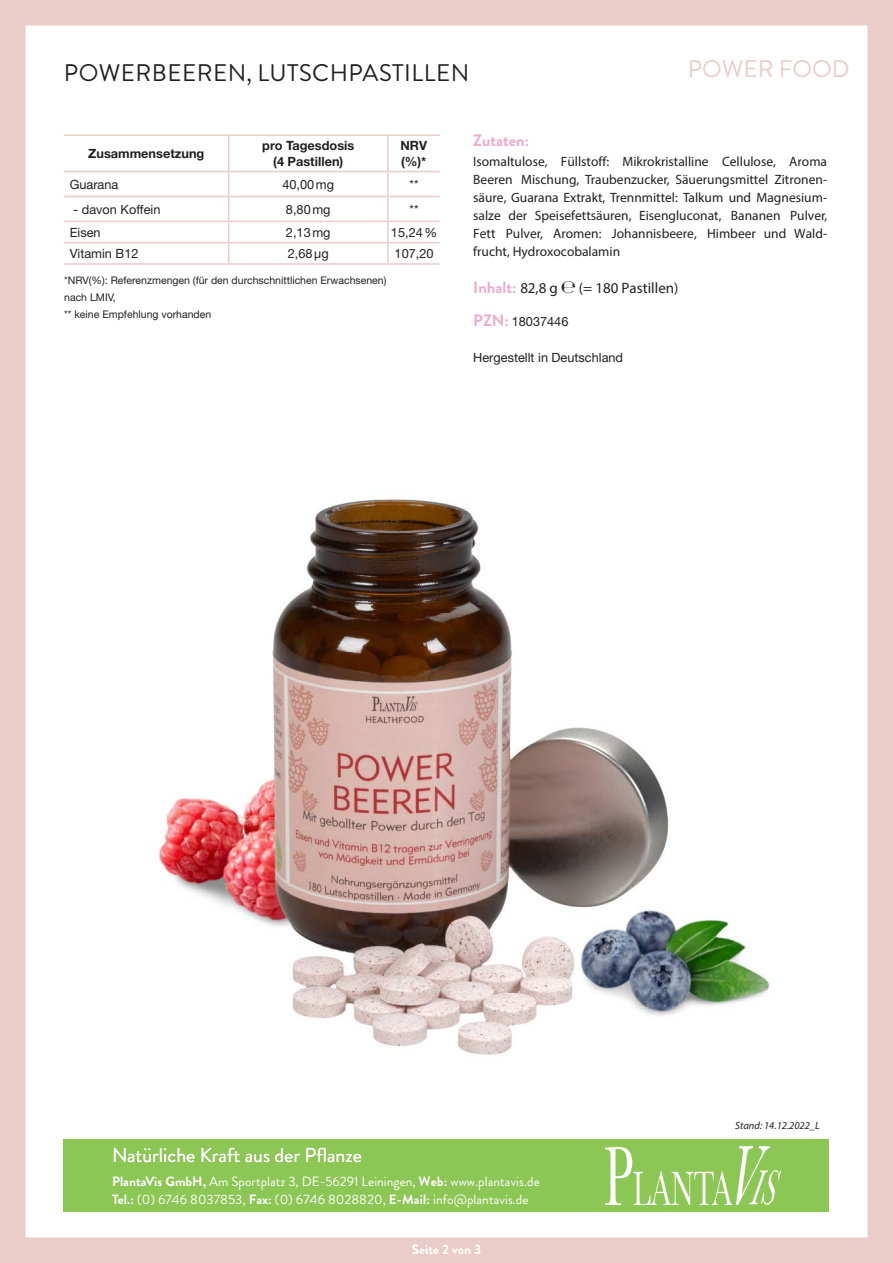
<style>
.page{position:relative;width:893px;height:1263px;background:#fff}
.page>*{position:absolute;margin:0;border:0;box-sizing:border-box;transform-origin:0 0}
.t1{font:24px "Brandon Grotesque";letter-spacing:.02em;color:#231f20}
.t2{font:24px "Brandon Grotesque";color:#eacdc9}
.t3{font:20.1px "Brandon Grotesque";color:#fff}
.t4{font:700 16.5px "Brandon Grotesque";color:#ecacce}
.t5{font:15px "Myriad Pro";color:#231f20}
.t6{font:13.5px/18px "Myriad Pro";color:#231f20;text-align:justify}
.t7{font:13.5px/17.5px "Brandon Grotesque";letter-spacing:.005em;color:#fff}
.t8{font:700 13.5px "Brandon Grotesque";color:#fff}
.t9{font:12.75px "Helvetica Neue LT Std";color:#231f20}
.t10{font:700 12.75px/15.3px "Helvetica Neue LT Std";color:#231f20;text-align:center}
.t11{font:10.5px/17px "Helvetica Neue LT Std";color:#231f20}
.t12{font:italic 10.5px "Myriad Pro";color:#231f20}
.s1{font-family:"Brandon Grotesque";font-weight:700;font-size:16.5px;color:#ecacce}
.s2{font-size:18px}
.s3{font-weight:700}
</style>
<div class="page">
<div style="left:0;top:0;width:893px;height:1263px;border:26px solid #eacdc9"></div>
<div style="left:64px;top:1140px;width:765px;height:72px;background:#8cc655"></div>
<img style="left:605px;top:1147px;width:175px;height:58px">
<hr style="left:64px;top:134px;width:165px;height:2px;background:#eacdc9">
<hr style="left:228px;top:136px;width:2px;height:35px;background:#eacdc9">
<hr style="left:229px;top:134px;width:159px;height:2px;background:#eacdc9">
<hr style="left:387px;top:136px;width:2px;height:35px;background:#eacdc9">
<hr style="left:388px;top:134px;width:52px;height:2px;background:#eacdc9">
<hr style="left:64px;top:171px;width:165px;height:1px;background:#eacdc9">
<hr style="left:228px;top:172px;width:2px;height:24px;background:#eacdc9">
<hr style="left:229px;top:171px;width:159px;height:1px;background:#eacdc9">
<hr style="left:387px;top:172px;width:2px;height:24px;background:#eacdc9">
<hr style="left:388px;top:171px;width:52px;height:1px;background:#eacdc9">
<hr style="left:64px;top:196px;width:165px;height:1px;background:#eacdc9">
<hr style="left:228px;top:197px;width:2px;height:24px;background:#eacdc9">
<hr style="left:229px;top:196px;width:159px;height:1px;background:#eacdc9">
<hr style="left:387px;top:197px;width:2px;height:24px;background:#eacdc9">
<hr style="left:388px;top:196px;width:52px;height:1px;background:#eacdc9">
<hr style="left:64px;top:221px;width:165px;height:1px;background:#eacdc9">
<hr style="left:228px;top:222px;width:2px;height:20px;background:#eacdc9">
<hr style="left:228px;top:243px;width:2px;height:20px;background:#eacdc9">
<hr style="left:229px;top:221px;width:159px;height:1px;background:#eacdc9">
<hr style="left:387px;top:222px;width:2px;height:20px;background:#eacdc9">
<hr style="left:387px;top:243px;width:2px;height:20px;background:#eacdc9">
<hr style="left:388px;top:221px;width:52px;height:1px;background:#eacdc9">
<hr style="left:64px;top:242px;width:165px;height:1px;background:#eacdc9">
<hr style="left:64px;top:263px;width:165px;height:2px;background:#eacdc9">
<hr style="left:229px;top:242px;width:159px;height:1px;background:#eacdc9">
<hr style="left:229px;top:263px;width:159px;height:2px;background:#eacdc9">
<hr style="left:388px;top:242px;width:52px;height:1px;background:#eacdc9">
<hr style="left:388px;top:263px;width:52px;height:2px;background:#eacdc9">
<img style="left:159px;top:499px;width:611px;height:556px">
<h1 class="t1" style="left:64px;top:56px;width:407px">POWERBEEREN, LUTSCHPASTILLEN</h1>
<h1 class="t2" style="left:688px;top:53px;width:164px">POWER FOOD</h1>
<p class="t10" style="left:88px;top:145px;width:118px">Zusammensetzung</p>
<p class="t10" style="left:262px;top:138px;width:94px">pro Tagesdosis (4 Pastillen)</p>
<p class="t10" style="left:400px;top:138px;width:28px;text-align:left">NRV (%)*</p>
<p class="t9" style="left:70px;top:176px;width:50px">Guarana</p>
<p class="t9" style="left:282px;top:176px;width:53px">40,00mg</p>
<p class="t9" style="left:410px;top:176px;width:10px">**</p>
<p class="t9" style="left:73px;top:201px;width:89px">- davon Koffein</p>
<p class="t9" style="left:286px;top:201px;width:46px">8,80mg</p>
<p class="t9" style="left:410px;top:201px;width:10px">**</p>
<p class="t9" style="left:70px;top:224px;width:32px">Eisen</p>
<p class="t9" style="left:286px;top:224px;width:46px">2,13mg</p>
<p class="t9" style="left:391px;top:224px;width:48px">15,24%</p>
<p class="t9" style="left:70px;top:246px;width:70px">Vitamin B12</p>
<p class="t9" style="left:288px;top:246px;width:42px">2,68µg</p>
<p class="t9" style="left:395px;top:246px;width:40px">107,20</p>
<p class="t11" style="left:64px;top:271px;width:324px">*NRV(%): Referenzmengen (für den durchschnittlichen Erwachsenen) nach LMIV,<br>** keine Empfehlung vorhanden</p>
<p class="t4" style="left:473px;top:129px;width:57px">Zutaten:</p>
<p class="t6" style="left:473px;top:152px;width:355px">Isomaltulose, Füllstoff: Mikrokristalline Cellulose, Aroma Beeren Mischung, Traubenzucker, Säuerungsmittel Zitronen&shy;säure, Guarana Extrakt, Trennmittel: Talkum und Magnesium&shy;salze der Speisefettsäuren, Eisengluconat, Bananen Pulver, Fett Pulver, Aromen: Johannisbeere, Himbeer und Wald&shy;frucht, Hydroxocobalamin</p>
<p class="t5" style="left:473px;top:278px;width:207px"><span class="s1">Inhalt:</span> 82,8 g <span class="s2">℮</span> (= 180 Pastillen)</p>
<p class="t9" style="left:473px;top:314px;width:97px"><span class="s1">PZN:</span> 18037446</p>
<p class="t9" style="left:473px;top:350px;width:151px">Hergestellt in Deutschland</p>
<p class="t12" style="left:735px;top:1119px;width:86px">Stand: 14.12.2022_L</p>
<h2 class="t3" style="left:112px;top:1141px;width:252px">Natürliche Kraft aus der Pflanze</h2>
<p class="t7" style="left:112px;top:1173px;width:429px"><span class="s3">PlantaVis GmbH,</span> Am Sportplatz 3, DE-56291 Leiningen, <span class="s3">Web:</span> www.plantavis.de<br><span class="s3">Tel.:</span> (0) 6746 8037853, <span class="s3">Fax:</span> (0) 6746 8028820, <span class="s3">E-Mail:</span> info@plantavis.de</p>
<p class="t8" style="left:412px;top:1240px;width:71px">Seite 2 von 3</p>
</div>
